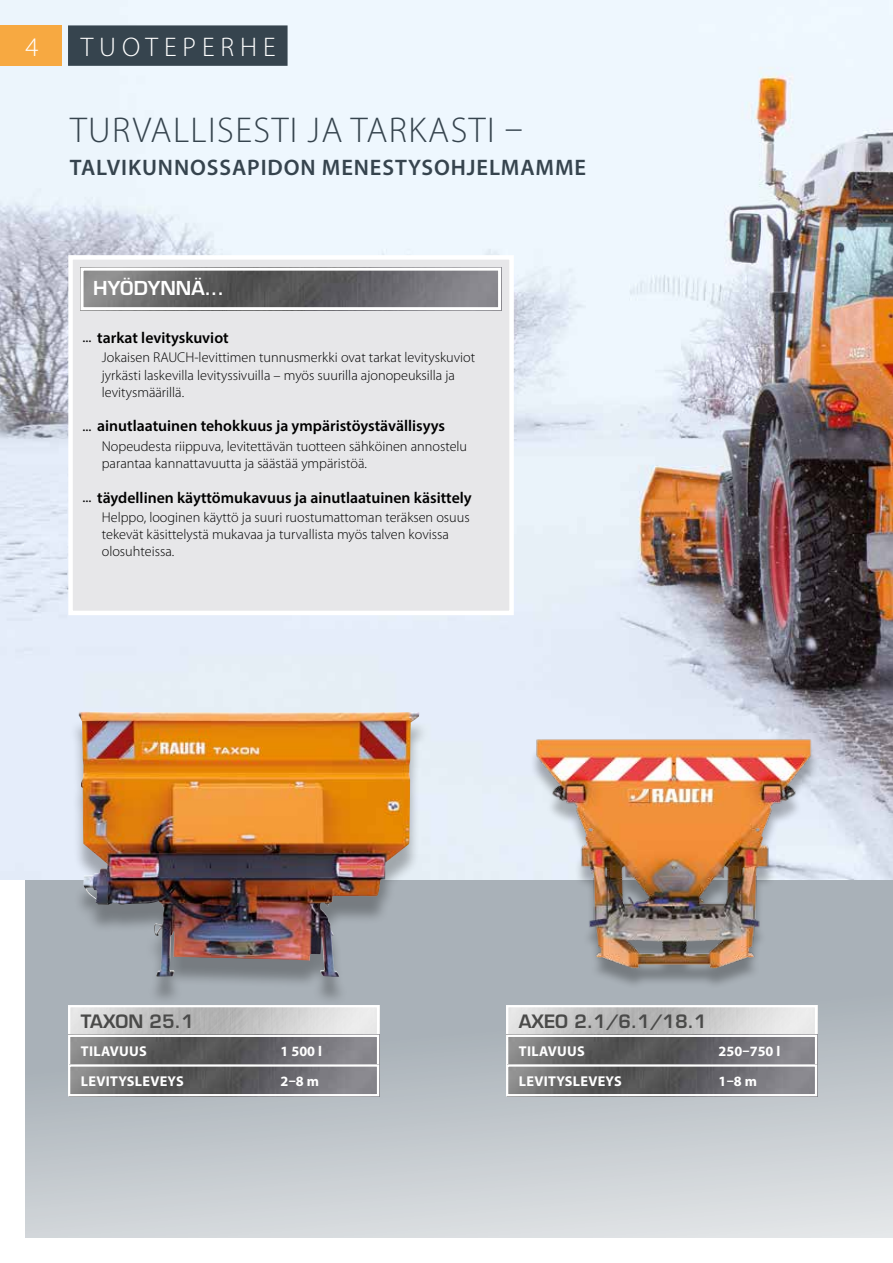
<style>
.page{position:relative;width:893px;height:1263px;background:#fff}
.page>*{position:absolute;margin:0;border:0;box-sizing:border-box;transform-origin:0 0}
.t1{font:300 36px "Myriad Pro";letter-spacing:.04em;color:#36444e}
.t2{font:300 27px "Myriad Pro";letter-spacing:.22em;color:#fff}
.t3{font:600 22.5px "Myriad Pro";letter-spacing:.04em;color:#36444e}
.t4{font:600 18.75px "Eurostile LT Std";color:#fff}
.t5{font:600 18px "Eurostile LT Std";color:#4a4a49}
.t6{font:600 15.75px "Myriad Pro";color:#000}
.t7{font:300 14.25px/17.2px "Myriad Pro";color:#000}
.t8{font:700 14.25px "Myriad Pro";letter-spacing:.02em;color:#fff}
.s1{font-weight:400;font-size:14.25px}
</style>
<div class="page">
<svg style="left:26px;top:879px;width:867px;height:358px;background:#c0c6cb"></svg>
<img style="left:0;top:0;width:893px;height:879px">
<div style="left:0;top:26px;width:62px;height:40px;background:#f7a941"></div>
<div style="left:68px;top:25px;width:220px;height:41px;background:#36444e"></div>
<img style="left:71px;top:1008px;width:305px;height:26px">
<div style="left:68px;top:1005px;width:311px;height:32px;border:2px solid #fff"></div>
<img style="left:71px;top:1038px;width:305px;height:25px">
<div style="left:68px;top:1035px;width:311px;height:31px;border:2px solid #fff"></div>
<img style="left:71px;top:1067px;width:305px;height:26px">
<div style="left:68px;top:1064px;width:311px;height:32px;border:2px solid #fff"></div>
<img style="left:509px;top:1008px;width:305px;height:26px">
<div style="left:506px;top:1005px;width:311px;height:32px;border:2px solid #fff"></div>
<img style="left:509px;top:1038px;width:305px;height:25px">
<div style="left:506px;top:1035px;width:311px;height:31px;border:2px solid #fff"></div>
<img style="left:509px;top:1067px;width:305px;height:26px">
<div style="left:506px;top:1064px;width:311px;height:32px;border:2px solid #fff"></div>
<div style="left:69px;top:719px;width:360px;height:286px;background:#000;opacity:.3"></div>
<img style="left:79px;top:711px;width:95px;height:265px">
<div style="left:68px;top:255px;width:446px;height:360px;background:#e7e7e9;border:4px solid #fff"></div>
<img style="left:85px;top:272px;width:412px;height:34px">
<div style="left:81px;top:268px;width:420px;height:42px;border:3px solid #fff"></div>
<div style="left:529px;top:747px;width:289px;height:242px;background:#000;opacity:.3"></div>
<img style="left:534px;top:738px;width:280px;height:231px">
<h2 class="t2" style="left:26px;top:32px;width:15px">4</h2>
<h2 class="t2" style="left:81px;top:32px;width:196px">TUOTEPERHE</h2>
<h1 class="t1" style="left:70px;top:110px;width:454px">TURVALLISESTI JA TARKASTI –</h1>
<h3 class="t3" style="left:70px;top:153px;width:518px">TALVIKUNNOSSAPIDON MENESTYSOHJELMAMME</h3>
<h3 class="t4" style="left:93px;top:276px;width:133px">HYÖDYNNÄ...</h3>
<p class="t6" style="left:83px;top:328px;width:148px"><span class="s1">...</span> tarkat levityskuviot</p>
<p class="t7" style="left:102px;top:349px;width:375px">Jokaisen RAUCH-levittimen tunnusmerkki ovat tarkat levityskuviot jyrkästi laskevilla levityssivuilla – myös suurilla ajonopeuksilla ja levitysmäärillä.</p>
<p class="t6" style="left:83px;top:416px;width:364px"><span class="s1">...</span> ainutlaatuinen tehokkuus ja ympäristöystävällisyys</p>
<p class="t7" style="left:102px;top:438px;width:367px">Nopeudesta riippuva, levitettävän tuotteen sähköinen annostelu parantaa kannattavuutta ja säästää ympäristöä.</p>
<p class="t6" style="left:83px;top:487px;width:391px"><span class="s1">...</span> täydellinen käyttömukavuus ja ainutlaatuinen käsittely</p>
<p class="t7" style="left:102px;top:509px;width:369px">Helppo, looginen käyttö ja suuri ruostumattoman teräksen osuus tekevät käsittelystä mukavaa ja turvallista myös talven kovissa olosuhteissa.</p>
<p class="t5" style="left:81px;top:1010px;width:115px">TAXON 25.1</p>
<p class="t8" style="left:81px;top:1042px;width:67px">TILAVUUS</p>
<p class="t8" style="left:281px;top:1042px;width:43px">1 500 l</p>
<p class="t8" style="left:81px;top:1071px;width:104px">LEVITYSLEVEYS</p>
<p class="t8" style="left:281px;top:1071px;width:40px">2–8 m</p>
<p class="t5" style="left:519px;top:1010px;width:189px">AXEO 2.1/6.1/18.1</p>
<p class="t8" style="left:519px;top:1042px;width:67px">TILAVUUS</p>
<p class="t8" style="left:719px;top:1042px;width:63px">250–750 l</p>
<p class="t8" style="left:519px;top:1071px;width:104px">LEVITYSLEVEYS</p>
<p class="t8" style="left:719px;top:1071px;width:40px">1–8 m</p>
</div>
